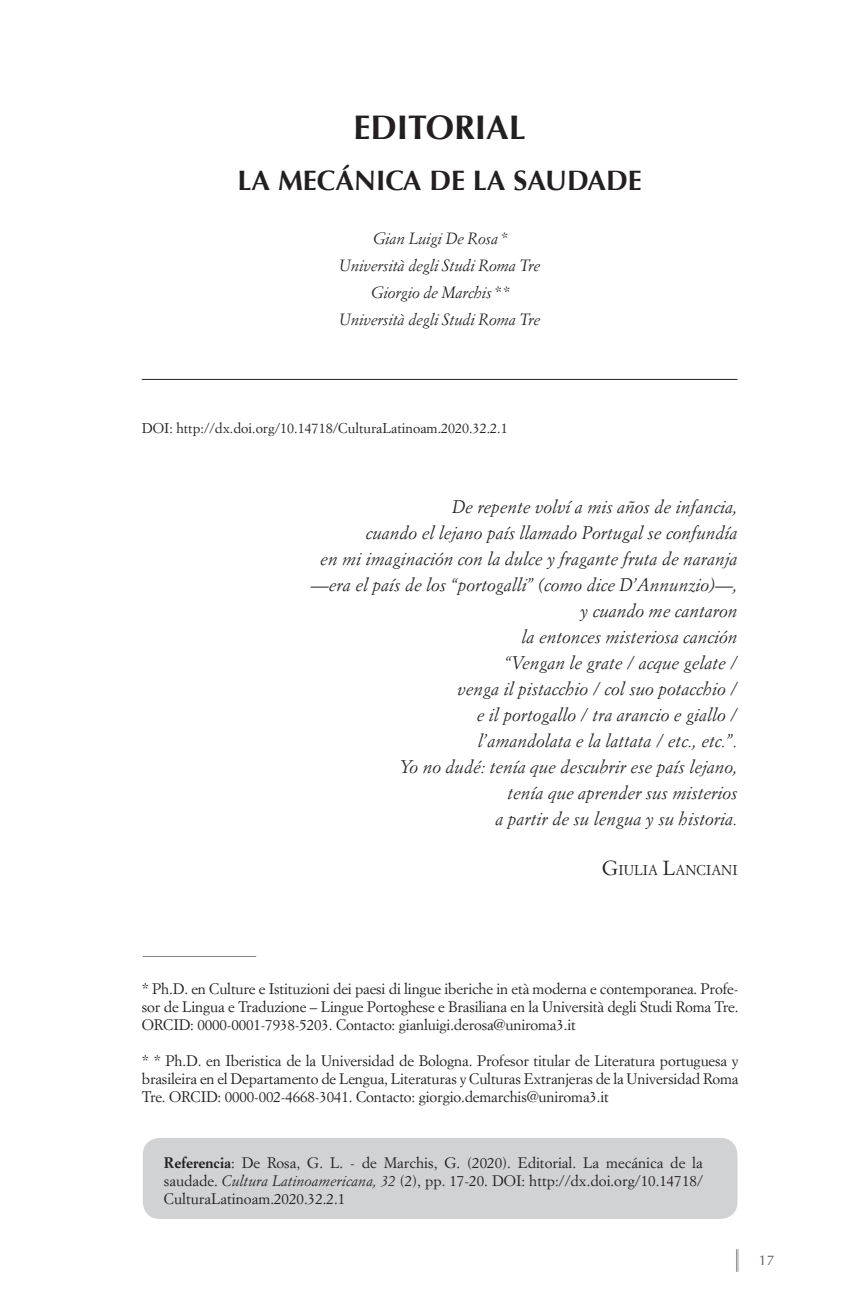
<style>
.page{position:relative;width:851px;height:1304px;background:#fff}
.page>*{position:absolute;margin:0;border:0;box-sizing:border-box;transform-origin:0 0}
.TITULOS_DE_ARTICULO{font:700 34px "Optima";color:#231f20}
.TITULOS_DE_ARTICULO-2{font:700 28px "Optima";color:#231f20}
.TEXTO_CORRIDO{font:italic 18px "Simoncini Garamond Std";color:#231f20}
.AuTOR{font:italic 16px "Simoncini Garamond Std";letter-spacing:-.01em;color:#231f20}
.Notas{font:15px/18px "Simoncini Garamond Std";letter-spacing:-.01em;color:#231f20;text-align:justify}
.DOI{font:14px "Simoncini Garamond Std";color:#231f20}
.TEXTO_CORRIDO-2{font:14px "Simoncini Garamond Std";color:#231f20}
.TEXTO_CORRIDO-3{font:14px "Optima";color:#57585a}
.s1{font-size:20px}
.s2{font-weight:700}
.s3{font-style:italic}
</style>
<div class="page">
<svg style="left:736px;top:1249px;width:2px;height:23px"></svg>
<div style="left:143px;top:1138px;width:594px;height:81px;background:#d1d2d4;border-radius:17px"></div>
<hr style="left:143px;top:956px;width:113px;height:1px;background:#808285">
<hr style="left:142px;top:379px;width:595px;height:1px;background:#231f20">
<p class="TITULOS_DE_ARTICULO" style="left:353px;top:107px;width:174px">EDITORIAL</p>
<p class="TITULOS_DE_ARTICULO-2" style="left:237px;top:164px;width:406px">LA MECÁNICA DE LA SAUDADE</p>
<p class="AuTOR" style="left:373px;top:229px;width:135px">Gian Luigi De Rosa *</p>
<p class="AuTOR" style="left:339px;top:256px;width:203px">Università degli Studi Roma Tre</p>
<p class="AuTOR" style="left:371px;top:283px;width:138px">Giorgio de Marchis * *</p>
<p class="AuTOR" style="left:339px;top:310px;width:203px">Università degli Studi Roma Tre</p>
<p class="DOI" style="left:142px;top:420px;width:367px">DOI: http://dx.doi.org/10.14718/CulturaLatinoam.2020.32.2.1</p>
<p class="TEXTO_CORRIDO" style="left:452px;top:496px;width:287px">De repente volví a mis años de infancia,</p>
<p class="TEXTO_CORRIDO" style="left:366px;top:522px;width:373px">cuando el lejano país llamado Portugal se confundía</p>
<p class="TEXTO_CORRIDO" style="left:320px;top:548px;width:418px">en mi imaginación con la dulce y fragante fruta de naranja</p>
<p class="TEXTO_CORRIDO" style="left:311px;top:574px;width:428px">—era el país de los “portogalli” (como dice D’Annunzio)—,</p>
<p class="TEXTO_CORRIDO" style="left:580px;top:600px;width:159px">y cuando me cantaron</p>
<p class="TEXTO_CORRIDO" style="left:521px;top:626px;width:217px">la entonces misteriosa canción</p>
<p class="TEXTO_CORRIDO" style="left:504px;top:652px;width:234px">“Vengan le grate / acque gelate /</p>
<p class="TEXTO_CORRIDO" style="left:457px;top:678px;width:281px">venga il pistacchio / col suo potacchio /</p>
<p class="TEXTO_CORRIDO" style="left:476px;top:704px;width:262px">e il portogallo / tra arancio e giallo /</p>
<p class="TEXTO_CORRIDO" style="left:477px;top:730px;width:261px">l’amandolata e la lattata / etc., etc.”.</p>
<p class="TEXTO_CORRIDO" style="left:400px;top:756px;width:339px">Yo no dudé: tenía que descubrir ese país lejano,</p>
<p class="TEXTO_CORRIDO" style="left:507px;top:782px;width:231px">tenía que aprender sus misterios</p>
<p class="TEXTO_CORRIDO" style="left:495px;top:808px;width:244px">a partir de su lengua y su historia.</p>
<p class="TEXTO_CORRIDO-2" style="left:602px;top:861px;width:137px"><span class="s1">G</span>IULIA <span class="s1">L</span>ANCIANI</p>
<p class="Notas" style="left:142px;top:979px;width:598px">* Ph.D. en Culture e Istituzioni dei paesi di lingue iberiche in età moderna e contemporanea. Profe&shy;sor de Lingua e Traduzione – Lingue Portoghese e Brasiliana en la Università degli Studi Roma Tre.<br>ORCID: 0000-0001-7938-5203. Contacto: gianluigi.derosa@uniroma3.it</p>
<p class="Notas" style="left:142px;top:1051px;width:598px">* * Ph.D. en Iberistica de la Universidad de Bologna. Profesor titular de Literatura portuguesa y brasileira en el Departamento de Lengua, Literaturas y Culturas Extranjeras de la Universidad Roma Tre. ORCID: 0000-002-4668-3041. Contacto: giorgio.demarchis@uniroma3.it</p>
<p class="Notas" style="left:164px;top:1153px;width:540px"><span class="s2">Referencia</span>: De Rosa, G. L. - de Marchis, G. (2020). Editorial. La mecánica de la saudade. <span class="s3">Cultura Latinoamericana, 32</span> (2), pp. 17-20. DOI: http://dx.doi.org/10.14718/ CulturaLatinoam.2020.32.2.1</p>
<p class="TEXTO_CORRIDO-3" style="left:758px;top:1252px;width:17px">17</p>
</div>
